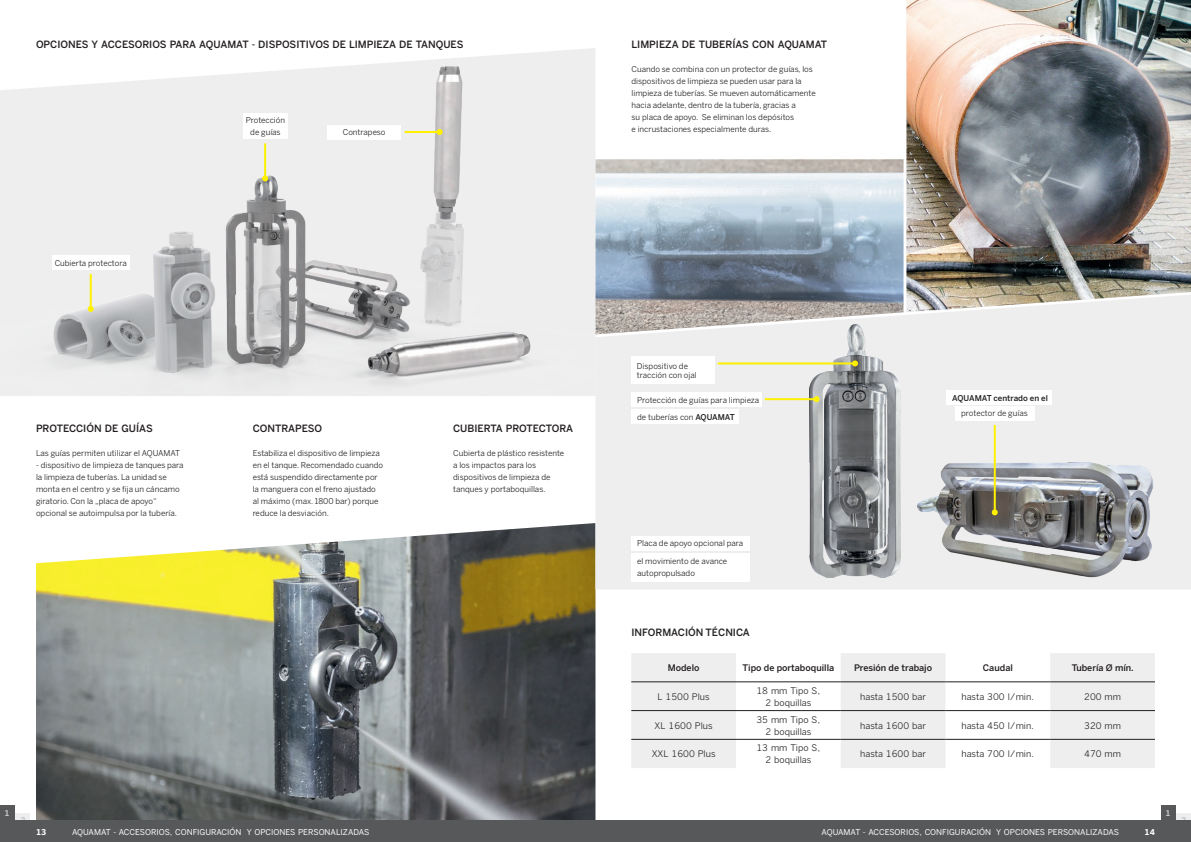
<style>
.page{position:relative;width:1191px;height:842px;background:#fff}
.page>*{position:absolute;margin:0;border:0;box-sizing:border-box;transform-origin:0 0}
.Aufzählung{font:500 10px "Benton Sans";color:#231f20}
.Bodytext{font:500 10px "Benton Sans";color:#231f20}
.Titel-4{font:9px/12px "Benton Sans";color:#231f20;text-align:center}
.t1{font:500 9px "Benton Sans";color:#231f20}
.Bodytext-2{font:8px/12px "Benton Sans";color:#231f20}
.Aufzählung_Überschri{font:8px/12px "Benton Sans";color:#231f20}
.t2{font:8px "Benton Sans";color:#fff}
.Aufzählung_Überschri-2{font:500 8px "Benton Sans";color:#231f20}
.t3{font:700 8px "Benton Sans";color:#c1c2c4}
.t4{font:700 8px "Benton Sans";color:#fff}
.s1{font-weight:500}
</style>
<div class="page">
<img style="left:36px;top:523px;width:559px;height:298px">
<svg style="left:350px;top:48px;width:245px;height:18px;fill:#f1f1f2"></svg>
<img style="left:0;top:66px;width:595px;height:330px">
<div style="left:52px;top:256px;width:78px;height:14px;background:#fff"></div>
<hr style="left:90px;top:274px;width:2px;height:35px;background:#fff101">
<svg style="left:88px;top:306px;width:6px;height:6px"></svg>
<div style="left:243px;top:113px;width:45px;height:26px;background:#fff"></div>
<hr style="left:264px;top:143px;width:2px;height:35px;background:#fff101">
<svg style="left:262px;top:175px;width:6px;height:6px"></svg>
<div style="left:327px;top:125px;width:74px;height:14px;background:#fff"></div>
<hr style="left:404px;top:131px;width:36px;height:2px;background:#fff101">
<svg style="left:437px;top:129px;width:6px;height:6px"></svg>
<img style="left:595px;top:159px;width:308px;height:136px">
<svg style="left:595px;top:295px;width:596px;height:294px;background:#e7e7e7"></svg>
<img style="left:906px;top:0;width:285px;height:312px">
<svg style="left:631px;top:653px;width:524px;height:115px;fill:#eeeeef"></svg>
<hr style="left:631px;top:682px;width:105px;height:1px;background:#231f20">
<hr style="left:736px;top:682px;width:104px;height:1px;background:#231f20">
<hr style="left:840px;top:682px;width:105px;height:1px;background:#231f20">
<hr style="left:945px;top:682px;width:105px;height:1px;background:#231f20">
<hr style="left:1050px;top:682px;width:105px;height:1px;background:#231f20">
<hr style="left:631px;top:710px;width:105px;height:1px;background:#231f20">
<hr style="left:736px;top:710px;width:104px;height:1px;background:#231f20">
<hr style="left:840px;top:710px;width:105px;height:1px;background:#231f20">
<hr style="left:945px;top:710px;width:105px;height:1px;background:#231f20">
<hr style="left:1050px;top:710px;width:105px;height:1px;background:#231f20">
<hr style="left:631px;top:739px;width:105px;height:1px;background:#231f20">
<hr style="left:736px;top:739px;width:104px;height:1px;background:#231f20">
<hr style="left:840px;top:739px;width:105px;height:1px;background:#231f20">
<hr style="left:945px;top:739px;width:105px;height:1px;background:#231f20">
<hr style="left:1050px;top:739px;width:105px;height:1px;background:#231f20">
<img style="left:809px;top:324px;width:91px;height:253px">
<div style="left:631px;top:357px;width:83px;height:27px;background:#fff"></div>
<div style="left:631px;top:392px;width:131px;height:15px;background:#fff"></div>
<div style="left:631px;top:410px;width:107px;height:14px;background:#fff"></div>
<hr style="left:717px;top:362px;width:138px;height:2px;background:#fff101">
<svg style="left:852px;top:360px;width:6px;height:6px"></svg>
<hr style="left:765px;top:398px;width:51px;height:2px;background:#fff101">
<svg style="left:813px;top:396px;width:6px;height:6px"></svg>
<img style="left:916px;top:463px;width:239px;height:114px">
<div style="left:631px;top:536px;width:119px;height:14px;background:#fff"></div>
<div style="left:631px;top:553px;width:119px;height:28px;background:#fff"></div>
<div style="left:946px;top:390px;width:106px;height:15px;background:#fff"></div>
<div style="left:955px;top:406px;width:79px;height:14px;background:#fff"></div>
<hr style="left:993px;top:425px;width:2px;height:87px;background:#fff101">
<svg style="left:991px;top:509px;width:6px;height:6px"></svg>
<div style="left:1176px;top:813px;width:15px;height:29px;background:#eeeeef"></div>
<div style="left:1161px;top:806px;width:14px;height:36px;background:#57585a"></div>
<div style="left:595px;top:820px;width:596px;height:22px;background:#57585a"></div>
<div style="left:16px;top:813px;width:14px;height:29px;background:#eeeeef"></div>
<div style="left:0;top:806px;width:14px;height:36px;background:#57585a"></div>
<div style="left:0;top:821px;width:595px;height:21px;background:#57585a"></div>
<p class="Aufzählung" style="left:36px;top:38px;width:429px">OPCIONES Y ACCESORIOS PARA AQUAMAT - DISPOSITIVOS DE LIMPIEZA DE TANQUES</p>
<p class="Aufzählung_Überschri" style="left:55px;top:257px;width:74px">Cubierta protectora</p>
<p class="Aufzählung" style="left:36px;top:422px;width:118px">PROTECCIÓN DE GUÍAS</p>
<p class="Bodytext-2" style="left:36px;top:447px;width:146px">Las guías permiten utilizar el AQUAMAT</p>
<p class="Bodytext-2" style="left:36px;top:459px;width:149px">- dispositivo de limpieza de tanques para la limpieza de tuberías. La unidad se monta en el centro y se fija un cáncamo giratorio. Con la „placa de apoyo“ opcional se autoimpulsa por la tubería.</p>
<p class="Aufzählung_Überschri" style="left:246px;top:114px;width:41px;text-align:center">Protección de guías</p>
<p class="Aufzählung_Überschri" style="left:343px;top:126px;width:44px">Contrapeso</p>
<p class="Aufzählung" style="left:253px;top:422px;width:71px">CONTRAPESO</p>
<p class="Bodytext-2" style="left:253px;top:447px;width:132px">Estabiliza el dispositivo de limpieza en el tanque. Recomendado cuando está suspendido directamente por la manguera con el freno ajustado al máximo (max. 1800 bar) porque reduce la desviación.</p>
<p class="Aufzählung" style="left:453px;top:422px;width:121px">CUBIERTA PROTECTORA</p>
<p class="Bodytext-2" style="left:453px;top:447px;width:113px">Cubierta de plástico resistente a los impactos para los dispositivos de limpieza de tanques y portaboquillas.</p>
<p class="t3" style="left:4px;top:808px;width:7px">1</p>
<p class="t3" style="left:20px;top:816px;width:7px">2</p>
<p class="t4" style="left:36px;top:827px;width:12px">13</p>
<p class="t2" style="left:72px;top:827px;width:299px">AQUAMAT - ACCESORIOS, CONFIGURACIÓN Y OPCIONES PERSONALIZADAS</p>
<p class="Aufzählung" style="left:631px;top:38px;width:197px">LIMPIEZA DE TUBERÍAS CON AQUAMAT</p>
<p class="Bodytext-2" style="left:631px;top:63px;width:186px">Cuando se combina con un protector de guías, los dispositivos de limpieza se pueden usar para la limpieza de tuberías. Se mueven automáticamente hacia adelante, dentro de la tubería, gracias a<br>su placa de apoyo. Se eliminan los depósitos<br>e incrustaciones especialmente duras.</p>
<p class="Aufzählung_Überschri" style="left:637px;top:361px;width:61px;line-height:9.6px">Dispositivo de tracción con ojal</p>
<p class="Aufzählung_Überschri" style="left:637px;top:394px;width:123px">Protección de guías para limpieza</p>
<p class="Aufzählung_Überschri" style="left:637px;top:411px;width:99px">de tuberías con <span class="s1">AQUAMAT</span></p>
<p class="Aufzählung_Überschri-2" style="left:952px;top:393px;width:97px">AQUAMAT centrado en el</p>
<p class="Aufzählung_Überschri" style="left:961px;top:407px;width:68px">protector de guías</p>
<p class="Aufzählung_Überschri" style="left:637px;top:537px;width:107px">Placa de apoyo opcional para</p>
<p class="Aufzählung_Überschri" style="left:637px;top:555px;width:92px">el movimiento de avance autopropulsado</p>
<p class="Bodytext" style="left:631px;top:626px;width:120px">INFORMACIÓN TÉCNICA</p>
<p class="t1" style="left:667px;top:662px;width:33px">Modelo</p>
<p class="t1" style="left:742px;top:662px;width:93px">Tipo de portaboquilla</p>
<p class="t1" style="left:854px;top:662px;width:79px">Presión de trabajo</p>
<p class="t1" style="left:982px;top:662px;width:31px">Caudal</p>
<p class="t1" style="left:1071px;top:662px;width:63px">Tubería Ø mín.</p>
<p class="Titel-4" style="left:657px;top:690px;width:54px">L 1500 Plus</p>
<p class="Titel-4" style="left:756px;top:684px;width:65px">18 mm Tipo S,<br>2 boquillas</p>
<p class="Titel-4" style="left:860px;top:690px;width:67px">hasta 1500 bar</p>
<p class="Titel-4" style="left:961px;top:690px;width:74px">hasta 300 l/min.</p>
<p class="Titel-4" style="left:1084px;top:690px;width:38px">200 mm</p>
<p class="Titel-4" style="left:654px;top:719px;width:59px">XL 1600 Plus</p>
<p class="Titel-4" style="left:756px;top:713px;width:65px">35 mm Tipo S,<br>2 boquillas</p>
<p class="Titel-4" style="left:860px;top:719px;width:67px">hasta 1600 bar</p>
<p class="Titel-4" style="left:961px;top:719px;width:74px">hasta 450 l/min.</p>
<p class="Titel-4" style="left:1084px;top:719px;width:38px">320 mm</p>
<p class="Titel-4" style="left:651px;top:748px;width:65px">XXL 1600 Plus</p>
<p class="Titel-4" style="left:756px;top:742px;width:65px">13 mm Tipo S,<br>2 boquillas</p>
<p class="Titel-4" style="left:860px;top:748px;width:67px">hasta 1600 bar</p>
<p class="Titel-4" style="left:961px;top:748px;width:74px">hasta 700 l/min.</p>
<p class="Titel-4" style="left:1084px;top:748px;width:38px">470 mm</p>
<p class="t2" style="left:821px;top:827px;width:299px">AQUAMAT - ACCESORIOS, CONFIGURACIÓN Y OPCIONES PERSONALIZADAS</p>
<p class="t4" style="left:1144px;top:827px;width:12px">14</p>
<p class="t3" style="left:1165px;top:808px;width:7px">1</p>
<p class="t3" style="left:1181px;top:815px;width:7px">2</p>
</div>
